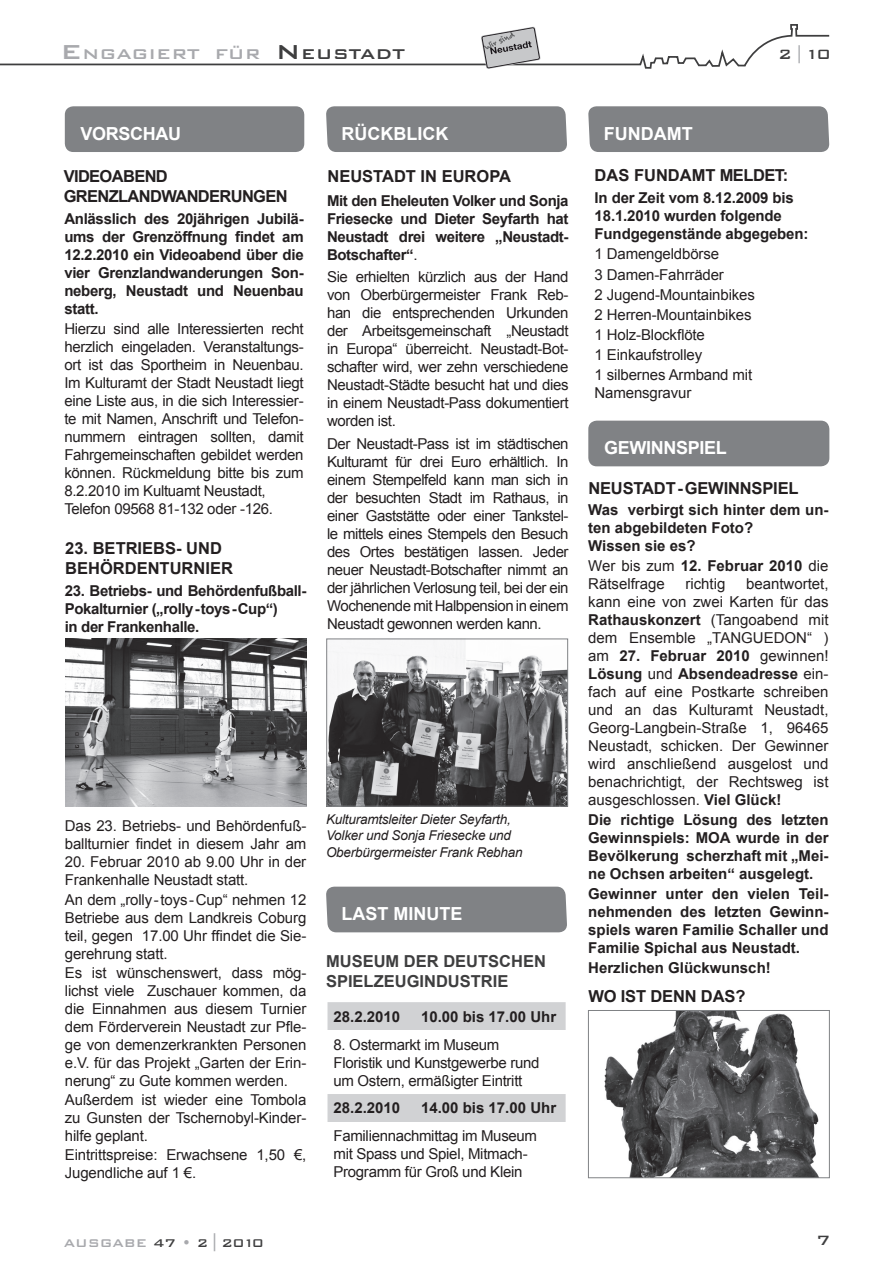
<style>
.page{position:relative;width:893px;height:1263px;background:#fff}
.page>*{position:absolute;margin:0;border:0;box-sizing:border-box;transform-origin:0 0}
.t1{font:500 18.9px "Bank Gothic BT";color:#a8a9ad;scale:1.06 1}
.t2{font:500 18.9px "Bank Gothic BT";color:#3e3e3f;scale:1.06 1}
.t3{font:700 18px "Arial";color:#fff}
.t4{font:700 18px "Arial";letter-spacing:-.02em;color:#fff}
.t5{font:500 18px "Bank Gothic BT";color:#3e3e3f}
.t6{font:700 16.5px/19.8px "Arial";letter-spacing:-.01em;color:#231f20}
.t7{font:700 16.5px/19.8px "Arial";color:#3e3e3f}
.t8{font:15px/18px "Arial";letter-spacing:-.01em;color:#231f20}
.t9{font:700 15px/18px "Arial";letter-spacing:-.01em;color:#231f20;text-align:justify}
.t10{font:500 15px "Bank Gothic BT";color:#a8a9ad}
.t11{font:italic 13.5px/16.2px "Arial";letter-spacing:-.015em;color:#231f20}
.s1{font-size:27px}
.s2{font-size:27px;color:#3e3e3f}
.s3{color:#3e3e3f}
.s4{color:#a8a9ad}
.s5{font-weight:400}
.s6{font-weight:700}
.s7{font-style:inherit}
.s8{font-size:18px}
</style>
<div class="page">
<svg style="left:0;top:24px;width:830px;height:45px"></svg>
<svg style="left:481px;top:26px;width:60px;height:43px"></svg>
<img style="left:604px;top:1012px;width:215px;height:164px">
<div style="left:588px;top:1010px;width:242px;height:168px;border:1px solid #808285"></div>
<div style="left:588px;top:421px;width:241px;height:45px;background:#808285;border-radius:9px"></div>
<div style="left:65px;top:106px;width:239px;height:46px;background:#808285;border-radius:9px"></div>
<img style="left:66px;top:639px;width:241px;height:167px">
<div style="left:326px;top:106px;width:241px;height:46px;background:#808285"></div>
<div style="left:588px;top:106px;width:242px;height:46px;background:#808285"></div>
<div style="left:326px;top:887px;width:241px;height:45px;background:#808285"></div>
<img style="left:328px;top:641px;width:238px;height:163px">
<div style="left:326px;top:639px;width:242px;height:167px;border:1px solid #808285"></div>
<div style="left:327px;top:1002px;width:239px;height:120px;background:#d1d2d4"></div>
<div style="left:327px;top:1030px;width:239px;height:64px;background:#fff"></div>
<p class="t1" style="left:61px;top:44px;width:52px"><span class="s1">E</span>ngag</p>
<p class="t1" style="left:149px;top:44px;width:159px">iert für <span class="s2">N</span> <span class="s3">eus</span></p>
<p class="t2" style="left:349px;top:44px;width:54px">tadt</p>
<p class="t4" style="left:81px;top:122px;width:102px">VORSCHAU</p>
<p class="t3" style="left:342px;top:122px;width:108px">RÜCKBLICK</p>
<p class="t3" style="left:604px;top:122px;width:90px">FUNDAMT</p>
<p class="t5" style="left:778px;top:44px;width:54px">2<span class="s4">|</span>10</p>
<p class="t6" style="left:64px;top:167px;width:22px">Videoabend gren</p>
<p class="t6" style="left:109px;top:187px;width:22px">zlandwanderungen</p>
<p class="t9" style="left:64px;top:210px;width:241px">Anlässlich des 20jährigen Jubilä&shy;ums der Grenzöffnung findet am 12.2.2010 ein Videoabend über die vier Grenzlandwanderungen Son&shy;neberg, Neustadt und Neuenbau statt.</p>
<p class="t8" style="left:64px;top:320px;width:241px">Hierzu sind alle Interessierten recht herzlich eingeladen. Veranstaltungs&shy;ort ist das Sportheim in Neuenbau.<br>Im Kulturamt der Stadt Neustadt liegt eine Liste aus, in die sich Interessier&shy;te mit Namen, Anschrift und Telefon&shy;nummern eintragen sollten, damit Fahrgemeinschaften gebildet werden können. Rückmeldung bitte bis zum 8.2.2010 im Kultuamt Neustadt, Telefon 09568 81-132 oder -126.</p>
<p class="t6" style="left:65px;top:539px;width:39px">23. betriebs</p>
<p class="t6" style="left:176px;top:539px;width:23px">- und</p>
<p class="t6" style="left:65px;top:559px;width:13px">behördenturnier</p>
<p class="t9" style="left:65px;top:582px;width:243px;text-align:left">23. Betriebs- und Behördenfußball-<br>Pokalturnier („rolly-toys-Cup“)<br>in der Frankenhalle.</p>
<p class="t8" style="left:65px;top:817px;width:243px">Das 23. Betriebs- und Behördenfuß&shy;ballturnier findet in diesem Jahr am</p>
<p class="t8" style="left:65px;top:853px;width:243px">20. Februar 2010 ab 9.00 Uhr in der<br>Frankenhalle Neustadt statt.<br>An dem „rolly-toys-Cup“ nehmen 12<br>Betriebe aus dem Landkreis Coburg teil, gegen 17.00 Uhr ffindet die Sie&shy;gerehrung statt.<br>Es ist wünschenswert, dass mög&shy;lichst viele Zuschauer kommen, da die Einnahmen aus diesem Turnier dem Förderverein Neustadt zur Pfle&shy;ge von demenzerkrankten Personen e.V. für das Projekt „Garten der Erin&shy;nerung“ zu Gute kommen werden.<br>Außerdem ist wieder eine Tombola zu Gunsten der Tschernobyl-Kinder&shy;hilfe geplant.<br>Eintrittspreise: Erwachsene 1,50 €,<br>Jugendliche auf 1 €.</p>
<p class="t6" style="left:327px;top:167px;width:185px">NEUSTADT IN EUROPA</p>
<p class="t9" style="left:327px;top:192px;width:243px">Mit den Eheleuten Volker und Sonja Friesecke und Dieter Seyfarth hat Neustadt drei weitere „Neustadt-Botschafter“<span class="s5">.</span></p>
<p class="t8" style="left:327px;top:268px;width:243px;text-align:justify">Sie erhielten kürzlich aus der Hand von Oberbürgermeister Frank Reb&shy;han die entsprechenden Urkunden der Arbeitsgemeinschaft „Neustadt in Europa“ überreicht. Neustadt-Bot&shy;schafter wird, wer zehn verschiedene Neustadt-Städte besucht hat und dies in einem Neustadt-Pass dokumentiert worden ist.</p>
<p class="t8" style="left:327px;top:434px;width:243px;text-align:justify">Der Neustadt-Pass ist im städtischen Kulturamt für drei Euro erhältlich. In einem Stempelfeld kann man sich in der besuchten Stadt im Rathaus, in einer Gaststätte oder einer Tankstel&shy;le mittels eines Stempels den Besuch des Ortes bestätigen lassen. Jeder neuer Neustadt-Botschafter nimmt an der jährlichen Verlosung teil, bei der ein Wochenende mit Halbpension in einem Neustadt gewonnen werden kann.</p>
<p class="t11" style="left:326px;top:811px;width:198px">Kulturamtsleiter Dieter Seyfarth,<br>Volker und Sonja Friesecke und<br>Oberbürgermeister Frank Rebhan</p>
<p class="t3" style="left:342px;top:902px;width:122px">LAST MINUTE</p>
<p class="t7" style="left:326px;top:952px;width:221px">MUSEUM DER DEUTSCHEN<br>SPIELZEUGINDUSTRIE</p>
<p class="t9" style="left:333px;top:1008px;width:68px">28.2.2010</p>
<p class="t9" style="left:421px;top:1008px;width:137px">10.00 bis 17.00 Uhr</p>
<p class="t8" style="left:333px;top:1035px;width:208px">8. Ostermarkt im Museum<br>Floristik und Kunstgewerbe rund um Ostern, ermäßigter Eintritt</p>
<p class="t9" style="left:333px;top:1100px;width:68px">28.2.2010</p>
<p class="t9" style="left:421px;top:1100px;width:137px">14.00 bis 17.00 Uhr</p>
<p class="t8" style="left:333px;top:1127px;width:205px">Familiennachmittag im Museum mit Spass und Spiel, Mitmach-<br>Programm für Groß und Klein</p>
<p class="t6" style="left:595px;top:166px;width:195px">DAS FUNDAMT MELDET:</p>
<p class="t9" style="left:595px;top:190px;width:215px;text-align:left">In der Zeit vom 8.12.2009 bis<br>18.1.2010 wurden folgende<br>Fundgegenstände abgegeben:</p>
<p class="t8" style="left:595px;top:244px;width:162px;line-height:20.1px">1 Damengeldbörse<br>3 Damen-Fahrräder<br>2 Jugend-Mountainbikes<br>2 Herren-Mountainbikes<br>1 Holz-Blockflöte<br>1 Einkaufstrolley<br>1 silbernes Armband mit</p>
<p class="t8" style="left:595px;top:384px;width:98px">Namensgravur</p>
<p class="t4" style="left:604px;top:436px;width:124px">GEWINNSPIEL</p>
<p class="t6" style="left:588px;top:479px;width:212px">NEUSTADT-GEWINNSPIEL</p>
<p class="t9" style="left:588px;top:501px;width:242px;text-align:left">Was verbirgt sich hinter dem un&shy;ten abgebildeten Foto?<br>Wissen sie es?</p>
<p class="t8" style="left:588px;top:557px;width:242px">Wer bis zum <span class="s6">12. Februar 2010</span> die<br>Rätselfrage</p>
<p class="t8" style="left:588px;top:575px;width:242px;text-align:justify;text-indent:158px">beantwortet, kann eine von zwei Karten für das <span class="s6">Rathauskonzert</span> (Tangoabend mit dem Ensemble „Tanguedon</p>
<p class="t8" style="left:685px;top:575px;width:42px">richtig</p>
<p class="t8" style="left:588px;top:629px;width:242px;text-align:justify;text-indent:219px">“ ) am <span class="s6">27. Februar 2010</span> gewinnen!<br><span class="s6">Lösung</span> und <span class="s6">Absendeadresse</span> ein&shy;fach auf eine Postkarte schreiben und an das Kulturamt Neustadt, Georg-Langbein-Straße 1, 96465<br>Neustadt, schicken. Der Gewinner wird anschließend ausgelost und benachrichtigt, der Rechtsweg ist ausgeschlossen. <span class="s6">Viel Glück!</span></p>
<p class="t9" style="left:588px;top:811px;width:242px">Die richtige Lösung des letzten Gewinnspiels: MOA wurde in der Bevölkerung scherzhaft mit „Mei&shy;ne Ochsen arbeiten“ ausgelegt.</p>
<p class="t9" style="left:588px;top:885px;width:242px">Gewinner unter den vielen Teil&shy;nehmenden des letzten Gewinn&shy;spiels waren Familie Schaller und Familie Spichal aus Neustadt.</p>
<p class="t9" style="left:588px;top:960px;width:184px">Herzlichen Glückwunsch!</p>
<p class="t6" style="left:588px;top:987px;width:159px">WO IST DENN DAS?</p>
<p class="t10" style="left:64px;top:1235px;width:202px">AUSGABE <span class="s3">47</span> <span class="s7">•</span> <span class="s3">2</span><span class="s8">|</span><span class="s3">2010</span></p>
<p class="t5" style="left:816px;top:1230px;width:15px">7</p>
</div>
